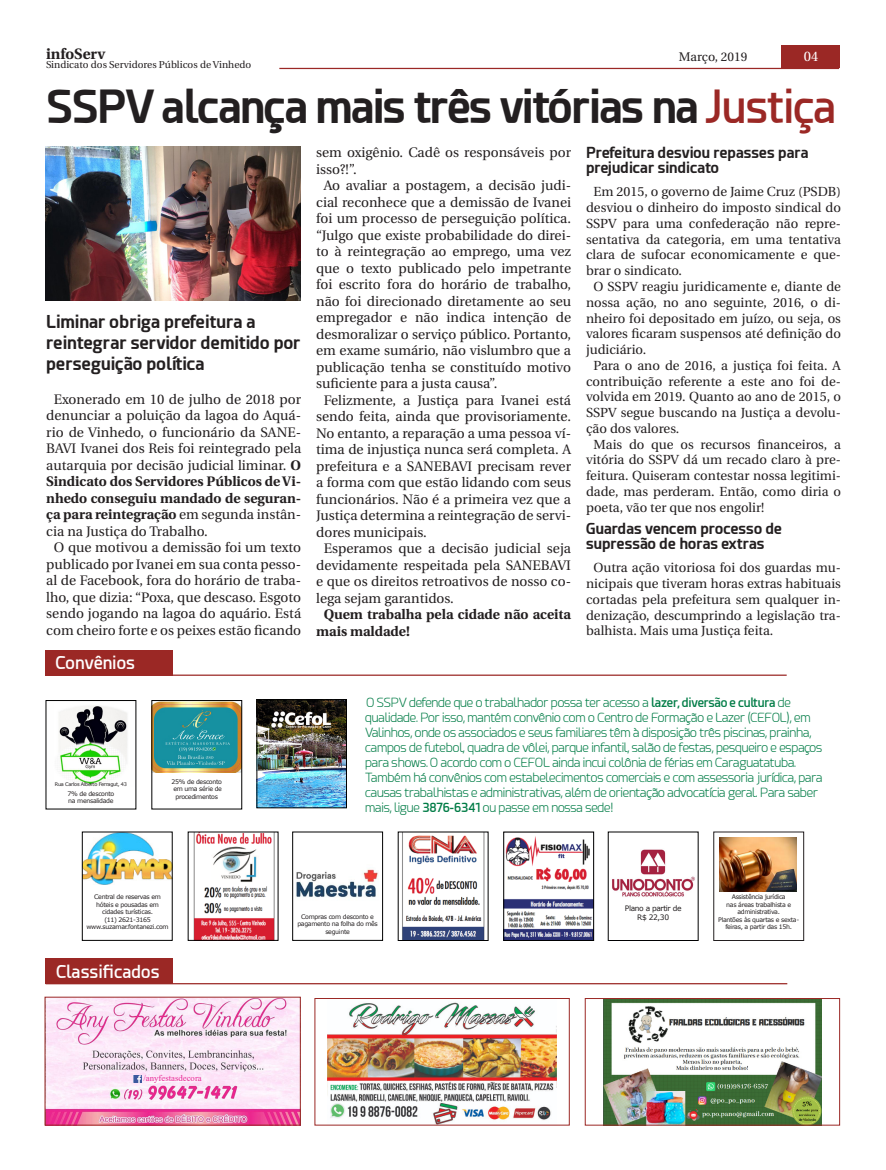
<style>
.page{position:relative;width:886px;height:1170px;background:#fff}
.page>*{position:absolute;margin:0;border:0;box-sizing:border-box;transform-origin:0 0}
.t1{font:700 45px "Esphimere";letter-spacing:-.03em;color:#231f20}
.t2{font:700 17.5px/21px "Esphimere";color:#231f20}
.t3{font:600 17.5px "Esphimere";color:#fff}
.t4{font:700 15px/15px "Esphimere";color:#231f20}
.t5{font:700 15px "Heuristica";color:#231f20}
.t6{font:13.75px/16.5px "Heuristica";color:#231f20;text-align:justify}
.t7{font:700 13.75px/16.5px "Heuristica";color:#231f20}
.t8{font:13.75px "Heuristica";color:#fff}
.t9{font:13.12px/15.8px "Heuristica";color:#231f20;text-align:justify}
.t10{font:300 12.5px/15px "Esphimere";letter-spacing:-.02em;color:#017c46}
.t11{font:12.5px "Heuristica";color:#231f20}
.t12{font:10px "Heuristica";color:#231f20}
.t13{font:8.75px "Times New Roman";color:#e72794}
.t14{font:7.5px "Verdana";letter-spacing:-.05em;color:#231f20}
.t15{font:6.25px/7.5px "Verdana";letter-spacing:-.05em;color:#231f20;text-align:center}
.t16{font:5px "Verdana";letter-spacing:-.05em;color:#231f20}
.s1{font-weight:600;color:#9b2825}
.s2{font-weight:700}
.s3{font-weight:600}
</style>
<div class="page">
<div style="left:781px;top:45px;width:58px;height:23px;background:#9b2825"></div>
<hr style="left:279px;top:68px;width:560px;height:1px;background:#9b2825">
<img style="left:47px;top:998px;width:252px;height:125px">
<hr style="left:46px;top:982px;width:741px;height:2px;background:#9b2825">
<img style="left:604px;top:999px;width:217px;height:124px">
<div style="left:585px;top:997px;width:255px;height:128px;border:1px solid #9b2825"></div>
<img style="left:328px;top:1002px;width:229px;height:121px">
<div style="left:314px;top:997px;width:256px;height:128px;border:1px solid #9b2825"></div>
<div style="left:46px;top:958px;width:127px;height:25px;background:#9b2825"></div>
<hr style="left:45px;top:674px;width:742px;height:1px;background:#9b2825">
<div style="left:45px;top:650px;width:127px;height:25px;background:#9b2825"></div>
<img style="left:84px;top:833px;width:86px;height:51px">
<img style="left:193px;top:833px;width:82px;height:105px">
<img style="left:296px;top:869px;width:83px;height:29px">
<div style="left:292px;top:831px;width:91px;height:109px;border:1px solid #000001"></div>
<img style="left:402px;top:833px;width:83px;height:105px">
<img style="left:505px;top:836px;width:87px;height:102px">
<div style="left:503px;top:831px;width:91px;height:109px;border:1px solid #000001"></div>
<img style="left:154px;top:702px;width:86px;height:70px">
<div style="left:152px;top:700px;width:90px;height:109px;border:1px solid #000001"></div>
<img style="left:59px;top:705px;width:68px;height:80px">
<img style="left:612px;top:849px;width:83px;height:48px">
<img style="left:720px;top:837px;width:76px;height:54px">
<div style="left:713px;top:831px;width:91px;height:109px;border:1px solid #231f20"></div>
<img style="left:259px;top:701px;width:86px;height:105px">
<div style="left:257px;top:699px;width:90px;height:109px;border:1px solid #000"></div>
<svg style="left:134px;top:1074px;width:8px;height:8px"></svg>
<img style="left:45px;top:147px;width:255px;height:153px">
<p class="t5" style="left:46px;top:42px;width:61px">infoServ</p>
<p class="t12" style="left:46px;top:57px;width:207px">Sindicato dos Servidores Públicos de Vinhedo</p>
<p class="t11" style="left:679px;top:47px;width:70px">Março, 2019</p>
<p class="t8" style="left:804px;top:45px;width:16px">04</p>
<p class="t1" style="left:46px;top:79px;width:792px">SSPV alcança mais três vitórias na <span class="s1">Justiça</span></p>
<p class="t2" style="left:46px;top:311px;width:256px">Liminar obriga prefeitura a reintegrar servidor demitido por perseguição política</p>
<p class="t6" style="left:46px;top:390px;width:256px;text-indent:8px">Exonerado em 10 de julho de 2018 por denunciar a poluição da lagoa do Aquá&shy;rio de Vinhedo, o funcionário da SANE-BAVI Ivanei dos Reis foi reintegrado pela autarquia por decisão judicial liminar. <span class="s2">O Sindicato dos Servidores Públicos de Vi&shy;nhedo conseguiu mandado de seguran&shy;ça para reintegração</span> em segunda instân&shy;cia na Justiça do Trabalho.</p>
<p class="t6" style="left:46px;top:539px;width:256px;text-align:center">O que motivou a demissão foi um texto publicado por Ivanei em sua conta pesso&shy;al de Facebook, fora do horário de traba&shy;lho, que dizia: “Poxa, que descaso. Esgoto sendo jogando na lagoa do aquário. Está com cheiro forte e os peixes estão ficando</p>
<p class="t3" style="left:55px;top:651px;width:81px">Convênios</p>
<p class="t16" style="left:55px;top:780px;width:74px">Rua Carlos Alberto Ferragut, 43</p>
<p class="t15" style="left:68px;top:789px;width:48px">7% de desconto</p>
<p class="t15" style="left:68px;top:797px;width:47px">na mensalidade</p>
<p class="t15" style="left:172px;top:777px;width:52px">25% de desconto</p>
<p class="t15" style="left:173px;top:785px;width:50px">em uma série de procedimentos</p>
<p class="t6" style="left:316px;top:144px;width:256px">sem oxigênio. Cadê os responsáveis por isso?!”.</p>
<p class="t6" style="left:316px;top:177px;width:256px;text-indent:8px">Ao avaliar a postagem, a decisão judi&shy;cial reconhece que a demissão de Ivanei foi um processo de perseguição política. “Julgo que existe probabilidade do direi&shy;to à reintegração ao emprego, uma vez que o texto publicado pelo impetrante foi escrito fora do horário de trabalho, não foi direcionado diretamente ao seu empregador e não indica intenção de desmoralizar o serviço público. Portanto, em exame sumário, não vislumbro que a publicação tenha se constituído motivo suficiente para a justa causa”.</p>
<p class="t6" style="left:316px;top:392px;width:256px;text-indent:8px">Felizmente, a Justiça para Ivanei está sendo feita, ainda que provisoriamente.<br>No entanto, a reparação a uma pessoa ví&shy;tima de injustiça nunca será completa. A prefeitura e a SANEBAVI precisam rever a forma com que estão lidando com seus funcionários. Não é a primeira vez que a Justiça determina a reintegração de servi&shy;dores municipais.</p>
<p class="t6" style="left:316px;top:540px;width:256px;text-indent:8px">Esperamos que a decisão judicial seja devidamente respeitada pela SANEBAVI e que os direitos retroativos de nosso co&shy;lega sejam garantidos.</p>
<p class="t7" style="left:316px;top:606px;width:256px;text-indent:8px">Quem trabalha pela cidade não aceita mais maldade!</p>
<p class="t4" style="left:586px;top:145px;width:224px">Prefeitura desviou repasses para prejudicar sindicato</p>
<p class="t9" style="left:586px;top:184px;width:256px;text-indent:8px">Em 2015, o governo de Jaime Cruz (PSDB) desviou o dinheiro do imposto sindical do SSPV para uma confederação não repre&shy;sentativa da categoria, em uma tentativa clara de sufocar economicamente e que&shy;brar o sindicato.</p>
<p class="t9" style="left:586px;top:279px;width:256px;text-indent:8px">O SSPV reagiu juridicamente e, diante de nossa ação, no ano seguinte, 2016, o di&shy;nheiro foi depositado em juízo, ou seja, os valores ficaram suspensos até definição do judiciário.</p>
<p class="t9" style="left:586px;top:357px;width:256px;text-indent:8px">Para o ano de 2016, a justiça foi feita. A contribuição referente a este ano foi de&shy;volvida em 2019. Quanto ao ano de 2015, o SSPV segue buscando na Justiça a devolu&shy;ção dos valores.</p>
<p class="t9" style="left:586px;top:436px;width:256px;text-indent:8px">Mais do que os recursos financeiros, a vitória do SSPV dá um recado claro à pre&shy;feitura. Quiseram contestar nossa legitimi&shy;dade, mas perderam. Então, como diria o poeta, vão ter que nos engolir!</p>
<p class="t4" style="left:586px;top:521px;width:197px">Guardas vencem processo de supressão de horas extras</p>
<p class="t9" style="left:586px;top:560px;width:256px;text-indent:8px">Outra ação vitoriosa foi dos guardas mu&shy;nicipais que tiveram horas extras habituais cortadas pela prefeitura sem qualquer in&shy;denização, descumprindo a legislação tra&shy;balhista. Mais uma Justiça feita.</p>
<p class="t10" style="left:365px;top:694px;width:459px">O SSPV defende que o trabalhador possa ter acesso a <span class="s3">lazer, diversão e cultura</span> de qualidade. Por isso, mantém convênio com o Centro de Formação e Lazer (CEFOL), em Valinhos, onde os associados e seus familiares têm à disposição três piscinas, prainha, campos de futebol, quadra de vôlei, parque infantil, salão de festas, pesqueiro e espaços para shows. O acordo com o CEFOL ainda incui colônia de férias em Caraguatatuba.</p>
<p class="t10" style="left:365px;top:769px;width:459px">Também há convênios com estabelecimentos comerciais e com assessoria jurídica, para causas trabalhistas e administrativas, além de orientação advocatícia geral. Para saber mais, ligue <span class="s3">3876-6341</span> ou passe em nossa sede!</p>
<p class="t15" style="left:94px;top:893px;width:68px">Central de reservas em hóteis e pousadas em cidades turísticas.</p>
<p class="t15" style="left:104px;top:915px;width:48px">(11) 2621-3165</p>
<p class="t15" style="left:86px;top:923px;width:84px">www.suzamar.fontanezi.com</p>
<p class="t15" style="left:297px;top:912px;width:82px">Compras com desconto e pagamento na folha do mês seguinte</p>
<p class="t3" style="left:56px;top:960px;width:105px">Classificados</p>
<p class="t13" style="left:143px;top:1072px;width:60px">/anyfestasdecora</p>
<p class="t14" style="left:625px;top:903px;width:58px">Plano a partir de</p>
<p class="t14" style="left:637px;top:912px;width:33px">R$ 22,30</p>
<p class="t15" style="left:726px;top:893px;width:66px">Assistência jurídica nas áreas trabalhista e administrativa.</p>
<p class="t15" style="left:718px;top:915px;width:83px">Plantões às quartas e sexta&shy;feiras, a partir das 15h.</p>
</div>
